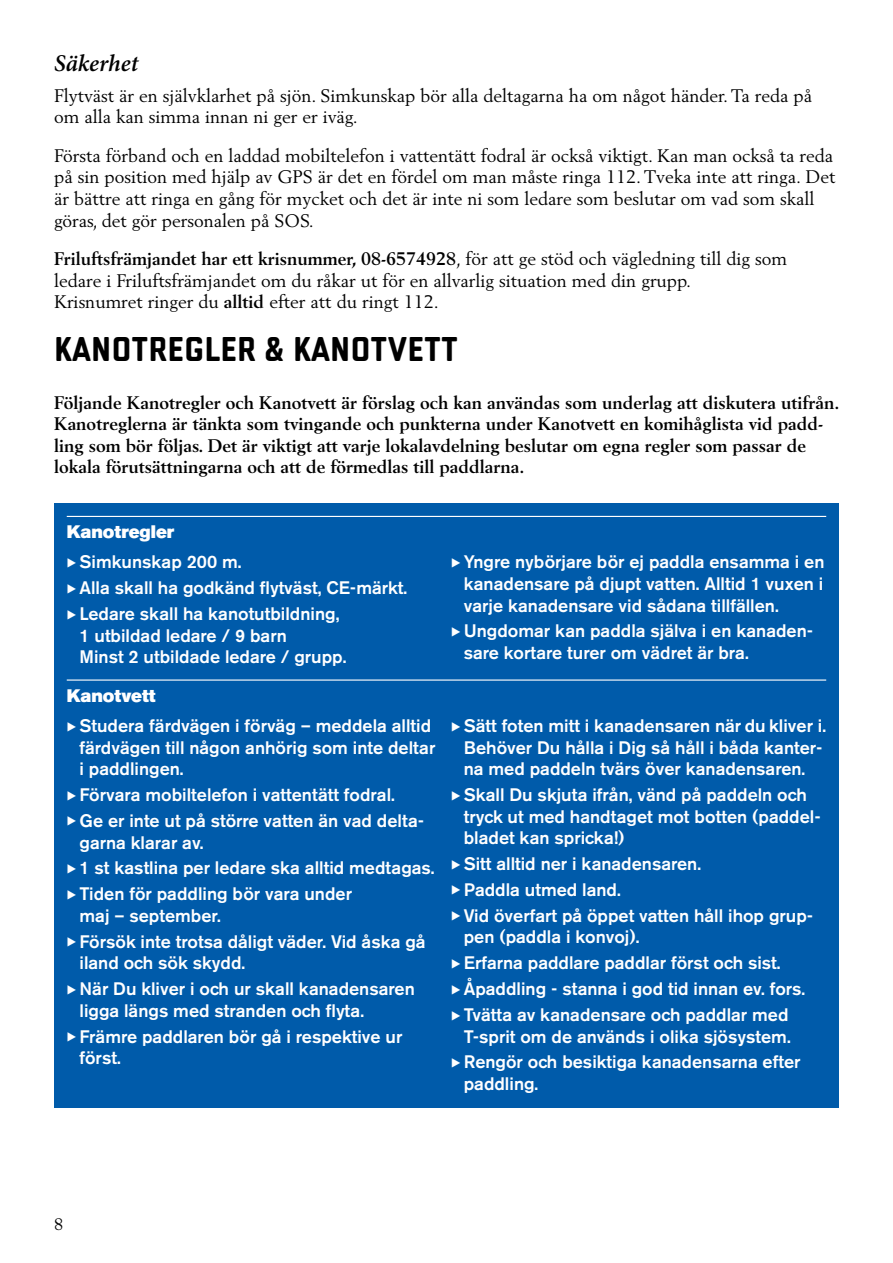
<style>
.page{position:relative;width:893px;height:1263px;background:#fff}
.page>*{position:absolute;margin:0;border:0;box-sizing:border-box;transform-origin:0 0}
.t1{font:30px "FRILURUB";color:#000}
.t2{font:italic 600 24px "Minion Pro";letter-spacing:-.005em;color:#000}
.t3{font:500 18px/25.8px "Akzidenz Grotesk BE";color:#fff}
.t4{font:18px/21.6px "Berling LT Std";color:#000}
.t5{font:700 18px/21.6px "Berling LT Std";color:#000}
.t6{font:18px "Akzidenz Grotesk BE Super";color:#fff}
.t7{font:16.5px "Berling LT Std";color:#000}
.s1{font-weight:700}
</style>
<div class="page">
<div style="left:54px;top:503px;width:785px;height:605px;background:#005baa"></div>
<hr style="left:67px;top:516px;width:759px;height:1px;background:#fff">
<hr style="left:67px;top:679px;width:759px;height:2px;background:#fff">
<h2 class="t2" style="left:54px;top:47px;width:86px">Säkerhet</h2>
<p class="t4" style="left:54px;top:84px;width:760px">Flytväst är en självklarhet på sjön. Simkunskap bör alla deltagarna ha om något händer. Ta reda på om alla kan simma innan ni ger er iväg.</p>
<p class="t4" style="left:54px;top:144px;width:783px">Första förband och en laddad mobiltelefon i vattentätt fodral är också viktigt. Kan man också ta reda på sin position med hjälp av GPS är det en fördel om man måste ringa 112. Tveka inte att ringa. Det är bättre att ringa en gång för mycket och det är inte ni som ledare som beslutar om vad som skall göras, det gör personalen på SOS.</p>
<p class="t4" style="left:54px;top:248px;width:735px"><span class="s1">Friluftsfrämjandet har ett krisnummer, 08-6574928</span>, för att ge stöd och vägledning till dig som ledare i Friluftsfrämjandet om du råkar ut för en allvarlig situation med din grupp.<br>Krisnumret ringer du <span class="s1">alltid</span> efter att du ringt 112.</p>
<h1 class="t1" style="left:54px;top:330px;width:405px">KANOTREGLER &amp; KANOTVETT</h1>
<p class="t5" style="left:54px;top:391px;width:787px">Följande Kanotregler och Kanotvett är förslag och kan användas som underlag att diskutera utifrån.<br>Kanotreglerna är tänkta som tvingande och punkterna under Kanotvett en komihåglista vid padd&shy;ling som bör följas. Det är viktigt att varje lokalavdelning beslutar om egna regler som passar de lokala förutsättningarna och att de förmedlas till paddlarna.</p>
<p class="t6" style="left:67px;top:521px;width:109px">Kanotregler</p>
<p class="t3" style="left:67px;top:549px;width:342px">▶ Simkunskap 200 m.<br>▶ Alla skall ha godkänd flytväst, CE-märkt. ▶ Ledare skall ha kanotutbildning,</p>
<p class="t3" style="left:80px;top:624px;width:268px;line-height:21.6px">1 utbildad ledare / 9 barn<br>Minst 2 utbildade ledare / grupp.</p>
<p class="t6" style="left:67px;top:685px;width:90px">Kanotvett</p>
<p class="t3" style="left:80px;top:715px;width:357px;line-height:21.6px;text-indent:-13px">▶ Studera färdvägen i förväg – meddela alltid färdvägen till någon anhörig som inte deltar i paddlingen.</p>
<p class="t3" style="left:67px;top:782px;width:359px">▶ Förvara mobiltelefon i vattentätt fodral.<br>▶ Ge er inte ut på större vatten än vad delta-</p>
<p class="t3" style="left:67px;top:829px;width:369px;text-indent:13px">garna klarar av.<br>▶ 1 st kastlina per ledare ska alltid medtagas. ▶ Tiden för paddling bör vara under</p>
<p class="t3" style="left:67px;top:902px;width:360px;text-indent:13px">maj – september.<br>▶ Försök inte trotsa dåligt väder. Vid åska gå</p>
<p class="t3" style="left:67px;top:950px;width:350px;text-indent:13px">iland och sök skydd.<br>▶ När Du kliver i och ur skall kanadensaren</p>
<p class="t3" style="left:67px;top:997px;width:337px;text-indent:13px">ligga längs med stranden och flyta.<br>▶ Främre paddlaren bör gå i respektive ur</p>
<p class="t3" style="left:80px;top:1045px;width:43px">först.</p>
<p class="t3" style="left:464px;top:551px;width:362px;line-height:21.6px;text-align:justify;text-indent:-13px">▶ Yngre nybörjare bör ej paddla ensamma i en kanadensare på djupt vatten. Alltid 1 vuxen i varje kanadensare vid sådana tillfällen.</p>
<p class="t3" style="left:464px;top:620px;width:351px;line-height:21.6px;text-indent:-13px">▶ Ungdomar kan paddla själva i en kanaden&shy;sare kortare turer om vädret är bra.</p>
<p class="t3" style="left:451px;top:715px;width:377px;line-height:21.6px;text-align:center">▶ Sätt foten mitt i kanadensaren när du kliver i.<br>Behöver Du hålla i Dig så håll i båda kanter&shy;na med paddeln tvärs över kanadensaren.</p>
<p class="t3" style="left:464px;top:784px;width:358px;line-height:21.6px;text-indent:-13px">▶ Skall Du skjuta ifrån, vänd på paddeln och tryck ut med handtaget mot botten (paddel&shy;bladet kan spricka!)</p>
<p class="t3" style="left:451px;top:851px;width:364px">▶ Sitt alltid ner i kanadensaren.<br>▶ Paddla utmed land.<br>▶ Vid överfart på öppet vatten håll ihop grup-</p>
<p class="t3" style="left:451px;top:924px;width:356px;text-indent:13px">pen (paddla i konvoj).<br>▶ Erfarna paddlare paddlar först och sist.<br>▶ Åpaddling - stanna i god tid innan ev. fors. ▶ Tvätta av kanadensare och paddlar med</p>
<p class="t3" style="left:451px;top:1023px;width:351px;text-align:center">T-sprit om de används i olika sjösystem.<br>▶ Rengör och besiktiga kanadensarna efter</p>
<p class="t3" style="left:464px;top:1071px;width:76px">paddling.</p>
<p class="t7" style="left:54px;top:1214px;width:11px">8</p>
</div>
